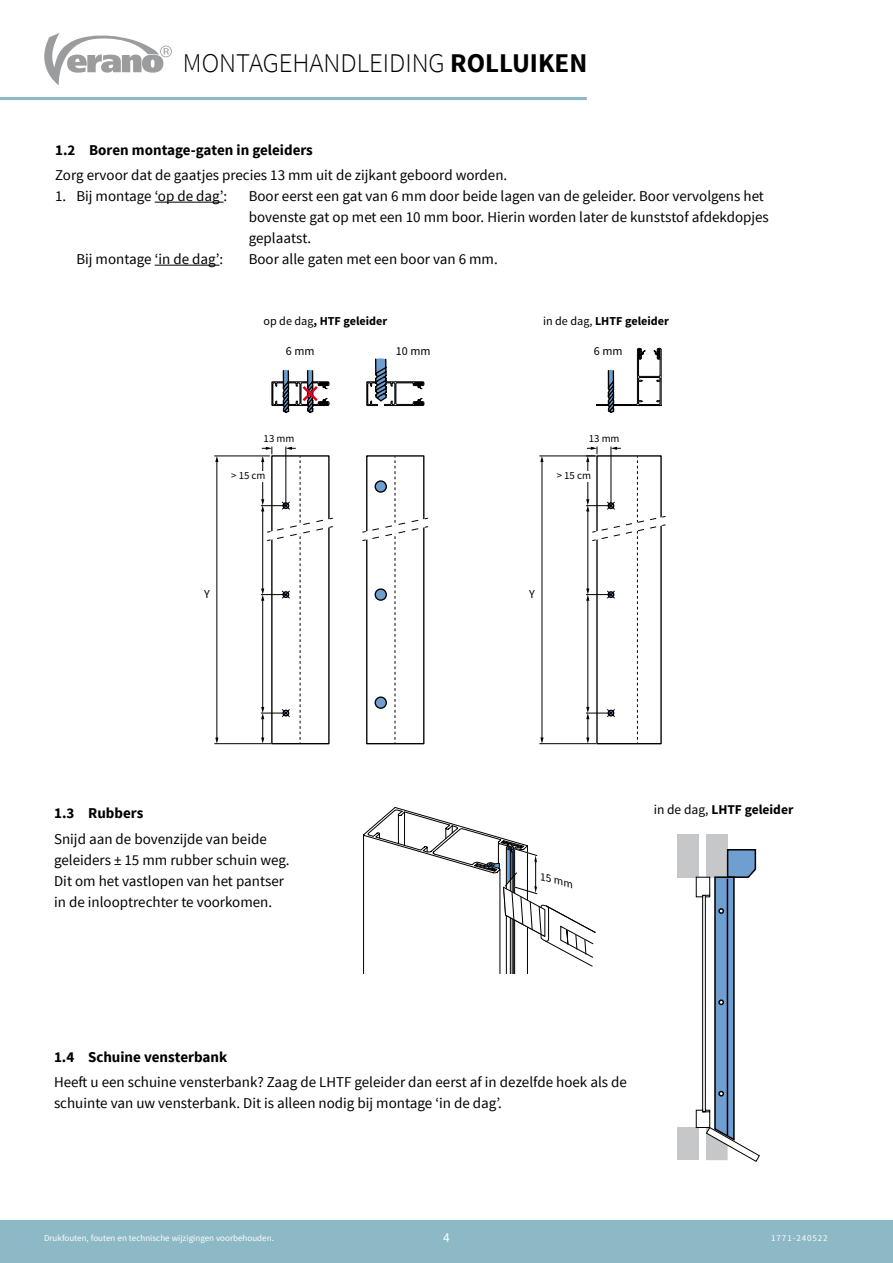
<style>
.page{position:relative;width:893px;height:1263px;background:#fff}
.page>*{position:absolute;margin:0;border:0;box-sizing:border-box;transform-origin:0 0}
.t1{font:300 27px "Source Sans Pro";color:#000}
.t2{font:15px/21px "Source Sans Pro";color:#000}
.t3{font:700 15px "Source Sans Pro";color:#000}
.t4{font:700 13.5px "Source Sans Pro";color:#000}
.t5{font:13.5px "Source Sans Pro";color:#fff}
.t6{font:700 12.15px "Source Sans Pro";color:#000}
.t7{font:12.15px "Source Sans Pro";color:#000}
.t8{font:italic 11.1px "Source Sans Pro";color:#000;scale:1.07 1}
.t9{font:10.8px "Source Sans Pro";color:#000}
.t10{font:9px "Source Sans Pro";color:#fff}
.t11{font:9px "Source Sans Pro";letter-spacing:.1em;color:#fff}
.s1{font-weight:700}
.s2{font-weight:400}
</style>
<div class="page">
<svg style="left:44px;top:33px;width:128px;height:52px"></svg>
<hr style="left:0;top:97px;width:587px;height:3px;background:#8db8c5">
<div style="left:0;top:1220px;width:893px;height:43px;background:#8db8c5"></div>
<svg style="left:215px;top:737px;width:3px;height:6px"></svg>
<hr style="left:217px;top:459px;width:1px;height:281px;background:#000">
<hr style="left:214px;top:456px;width:56px;height:1px;background:#000">
<hr style="left:214px;top:743px;width:57px;height:1px;background:#000">
<hr style="left:597px;top:405px;width:64px;height:1px;background:#000">
<hr style="left:597px;top:404px;width:39px;height:1px;background:#000">
<svg style="left:636px;top:348px;width:26px;height:58px"></svg>
<svg style="left:539px;top:455px;width:47px;height:289px"></svg>
<svg style="left:607px;top:369px;width:8px;height:44px"></svg>
<svg style="left:540px;top:737px;width:4px;height:7px"></svg>
<svg style="left:261px;top:369px;width:72px;height:375px"></svg>
<svg style="left:586px;top:447px;width:80px;height:297px"></svg>
<svg style="left:362px;top:358px;width:67px;height:386px"></svg>
<hr style="left:155px;top:202px;width:69px;height:1px;background:#000">
<hr style="left:155px;top:265px;width:64px;height:1px;background:#000">
<svg style="left:363px;top:807px;width:233px;height:166px"></svg>
<div style="left:678px;top:834px;width:21px;height:43px;background:#c6c7c8"></div>
<div style="left:706px;top:834px;width:22px;height:43px;background:#c6c7c8"></div>
<div style="left:678px;top:1127px;width:21px;height:33px;background:#c6c7c8"></div>
<svg style="left:695px;top:849px;width:65px;height:313px"></svg>
<h1 class="t1" style="left:183px;top:47px;width:406px">MONTAGEHANDLEIDING <span class="s1">ROLLUIKEN</span></h1>
<p class="t3" style="left:55px;top:140px;width:259px">1.2 Boren montage-gaten in geleiders</p>
<p class="t2" style="left:55px;top:165px;width:454px">Zorg ervoor dat de gaatjes precies 13 mm uit de zijkant geboord worden.</p>
<p class="t2" style="left:55px;top:186px;width:174px">1. Bij montage ‘op de dag’:</p>
<p class="t2" style="left:249px;top:186px;width:522px">Boor eerst een gat van 6 mm door beide lagen van de geleider. Boor vervolgens het bovenste gat op met een 10 mm boor. Hierin worden later de kunststof afdekdopjes geplaatst.</p>
<p class="t2" style="left:76px;top:249px;width:148px">Bij montage ‘in de dag’:</p>
<p class="t2" style="left:249px;top:249px;width:251px">Boor alle gaten met een boor van 6 mm.</p>
<p class="t6" style="left:264px;top:313px;width:125px"><span class="s2">op de dag</span>, HTF geleider</p>
<p class="t6" style="left:543px;top:313px;width:127px"><span class="s2">in de dag,</span> LHTF geleider</p>
<p class="t7" style="left:286px;top:343px;width:30px">6 mm</p>
<p class="t7" style="left:396px;top:343px;width:36px">10 mm</p>
<p class="t7" style="left:594px;top:343px;width:30px">6 mm</p>
<p class="t9" style="left:264px;top:431px;width:32px">13 mm</p>
<p class="t9" style="left:589px;top:431px;width:32px">13 mm</p>
<p class="t9" style="left:231px;top:469px;width:36px">&gt; 15 cm</p>
<p class="t9" style="left:557px;top:469px;width:36px">&gt; 15 cm</p>
<p class="t7" style="left:204px;top:586px;width:7px">Y</p>
<p class="t7" style="left:529px;top:586px;width:7px">Y</p>
<p class="t3" style="left:54px;top:804px;width:91px">1.3 Rubbers</p>
<p class="t2" style="left:54px;top:828px;width:237px">Snijd aan de bovenzijde van beide geleiders ± 15 mm rubber schuin weg.<br>Dit om het vastlopen van het pantser in de inlooptrechter te voorkomen.</p>
<p class="t8" style="left:543px;top:869px;width:33px;rotate:15deg">15 mm</p>
<p class="t4" style="left:654px;top:800px;width:141px"><span class="s2">in de dag,</span> LHTF geleider</p>
<p class="t3" style="left:54px;top:1047px;width:175px">1.4 Schuine vensterbank</p>
<p class="t2" style="left:54px;top:1072px;width:574px">Heeft u een schuine vensterbank? Zaag de LHTF geleider dan eerst af in dezelfde hoek als de schuinte van uw vensterbank. Dit is alleen nodig bij montage ‘in de dag’.</p>
<p class="t10" style="left:44px;top:1233px;width:231px">Drukfouten, fouten en technische wijzigingen voorbehouden.</p>
<p class="t5" style="left:443px;top:1229px;width:8px">4</p>
<p class="t11" style="left:771px;top:1233px;width:58px">1771-240522</p>
</div>
